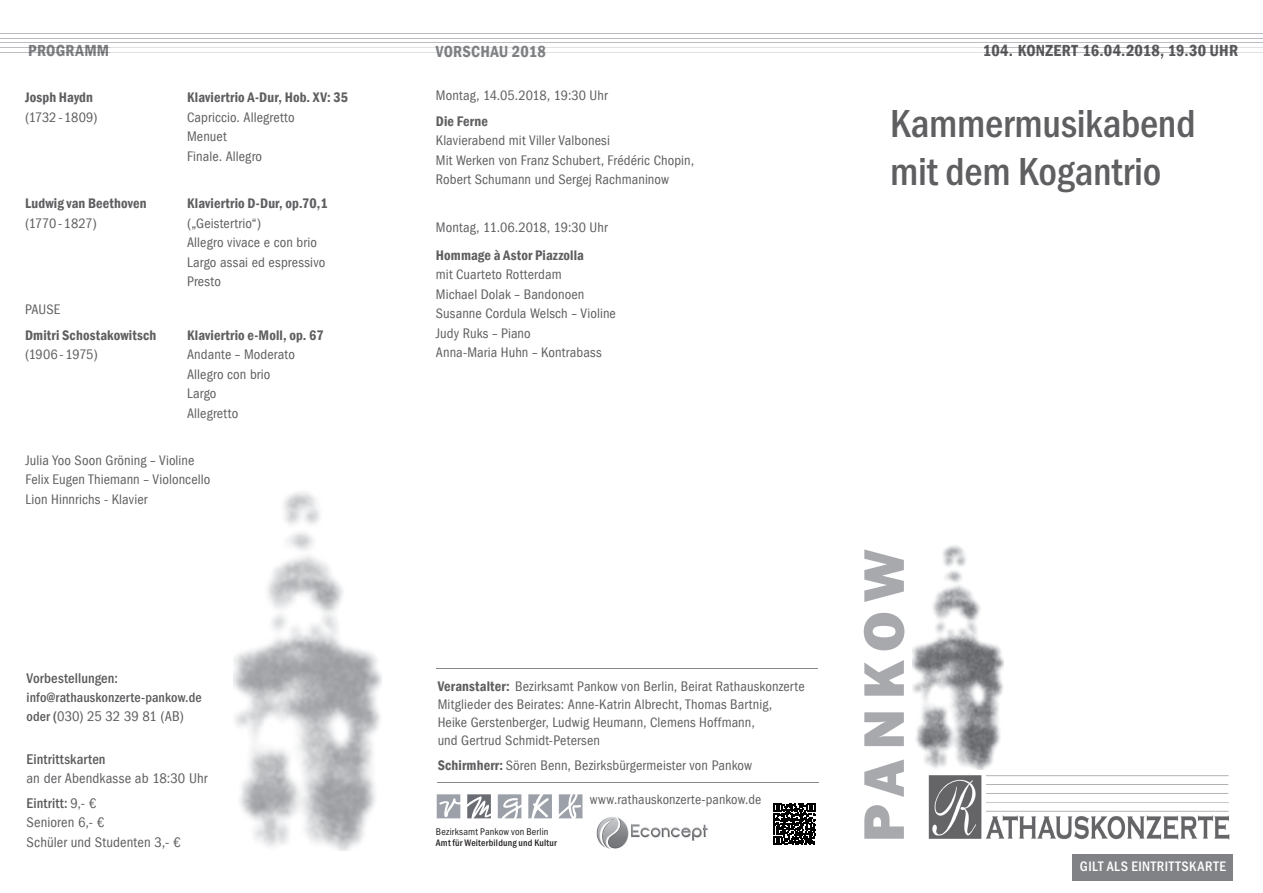
<style>
.page{position:relative;width:1263px;height:893px;background:#fff}
.page>*{position:absolute;margin:0;border:0;box-sizing:border-box;transform-origin:0 0}
.t1{font:800 59.25px "Franklin Gothic H";letter-spacing:.145em;color:#a8a9ad}
.t2{font:700 40.5px/48.6px "Franklin Gothic Cond";letter-spacing:-.005em;color:#5f5f62}
.t3{font:600 condensed 16.5px "Franklin Gothic";letter-spacing:.015em;color:#4b4c4d}
.t4{font:600 condensed 16.5px "Franklin Gothic";letter-spacing:.015em;color:#7e8083}
.t5{font:600 condensed 16.5px "Franklin Gothic";letter-spacing:.015em;color:#68686b}
.t6{font:condensed 14.55px/19px "Franklin Gothic";letter-spacing:.005em;color:#5f5f62}
.t7{font:700 14.55px "Franklin Gothic Cond";letter-spacing:.01em;color:#5a5a5d}
.t8{font:condensed 14.25px/19.5px "Franklin Gothic";letter-spacing:.005em;color:#5f5f62}
.t9{font:600 condensed 14.25px "Franklin Gothic";letter-spacing:.01em;color:#5f5f62}
.t10{font:700 14.25px "Franklin Gothic Cond";letter-spacing:.04em;color:#fff}
.t11{font:condensed 14.25px "Franklin Gothic";letter-spacing:-.02em;color:#5f5f62}
.t12{font:condensed 14.25px "Franklin Gothic";letter-spacing:-.015em;color:#5f5f62}
.t13{font:700 13.95px "Franklin Gothic Cond";letter-spacing:.01em;color:#5a5a5d}
.t14{font:condensed 13.95px "Franklin Gothic";letter-spacing:.01em;color:#5f5f62}
.t15{font:10.05px "Franklin Gothic Cond";letter-spacing:.02em;color:#231f20}
.t16{font:700 9.75px "Franklin Gothic Cond";letter-spacing:.02em;color:#231f20}
.s1{font-family:"Franklin Gothic Cond";font-weight:700;font-stretch:normal;font-size:13.95px;color:#5a5a5d}
.s2{font-family:"Franklin Gothic Cond";font-weight:700;font-stretch:normal}
.s3{font-family:"Franklin Gothic";font-weight:400;font-stretch:condensed;color:#5f5f62}
.s4{font-weight:600}
</style>
<div class="page">
<img style="left:928px;top:774px;width:302px;height:65px">
<div style="left:1073px;top:854px;width:160px;height:26px;background:#808285"></div>
<img style="left:913px;top:545px;width:90px;height:225px">
<hr style="left:437px;top:782px;width:381px;height:1px;background:#86888b">
<hr style="left:437px;top:668px;width:381px;height:1px;background:#86888b">
<svg style="left:773px;top:803px;width:42px;height:42px"></svg>
<img style="left:596px;top:817px;width:112px;height:31px">
<svg style="left:528px;top:794px;width:24px;height:24px"></svg>
<svg style="left:437px;top:794px;width:23px;height:24px"></svg>
<svg style="left:559px;top:794px;width:23px;height:24px"></svg>
<svg style="left:498px;top:794px;width:23px;height:24px"></svg>
<svg style="left:467px;top:794px;width:24px;height:24px"></svg>
<img style="left:234px;top:492px;width:147px;height:358px">
<hr style="left:0;top:33px;width:1263px;height:1px;background:#bcbdc0">
<hr style="left:0;top:38px;width:1263px;height:1px;background:#bcbdc0">
<hr style="left:109px;top:47px;width:875px;height:1px;background:#bcbdc0">
<hr style="left:984px;top:47px;width:254px;height:1px;background:#bcbdc0">
<hr style="left:25px;top:47px;width:84px;height:1px;background:#bcbdc0">
<svg style="left:1238px;top:47px;width:25px;height:6px"></svg>
<hr style="left:109px;top:52px;width:875px;height:1px;background:#bcbdc0">
<hr style="left:984px;top:52px;width:254px;height:1px;background:#bcbdc0">
<svg style="left:0;top:47px;width:25px;height:6px"></svg>
<hr style="left:25px;top:52px;width:84px;height:1px;background:#bcbdc0">
<hr style="left:0;top:42px;width:1263px;height:1px;background:#bcbdc0">
<p class="t5" style="left:28px;top:40px;width:82px">PROGRAMM</p>
<p class="t3" style="left:983px;top:39px;width:257px">104. KONZERT 16.04.2018, 19.30 UHR</p>
<p class="t4" style="left:436px;top:40px;width:111px">VORSCHAU 2018</p>
<p class="t8" style="left:436px;top:86px;width:173px">Montag, 14.05.2018, 19:30 Uhr</p>
<p class="t9" style="left:436px;top:111px;width:54px">Die Ferne</p>
<p class="t8" style="left:436px;top:131px;width:260px">Klavierabend mit Viller Valbonesi<br>Mit Werken von Franz Schubert, Frédéric Chopin,<br>Robert Schumann und Sergej Rachmaninow</p>
<p class="t8" style="left:436px;top:217px;width:173px">Montag, 11.06.2018, 19:30 Uhr</p>
<p class="t9" style="left:436px;top:245px;width:150px">Hommage à Astor Piazzolla</p>
<p class="t8" style="left:436px;top:265px;width:182px">mit Cuarteto Rotterdam<br>Michael Dolak – Bandonoen<br>Susanne Cordula Welsch – Violine<br>Judy Ruks – Piano<br>Anna-Maria Huhn – Kontrabass</p>
<p class="t9" style="left:25px;top:88px;width:69px">Josph Haydn</p>
<p class="t9" style="left:187px;top:88px;width:162px">Klaviertrio A-Dur, Hob. XV: 35</p>
<p class="t8" style="left:25px;top:107px;width:74px">(1732 - 1809)</p>
<p class="t8" style="left:187px;top:107px;width:109px">Capriccio. Allegretto<br>Menuet<br>Finale. Allegro</p>
<p class="t9" style="left:25px;top:194px;width:123px">Ludwig van Beethoven</p>
<p class="t9" style="left:187px;top:194px;width:142px">Klaviertrio D-Dur, op.70,1</p>
<p class="t11" style="left:25px;top:215px;width:73px">(1770 - 1827)</p>
<p class="t8" style="left:187px;top:213px;width:140px">(„Geistertrio“)<br>Allegro vivace e con brio<br>Largo assai ed espressivo<br>Presto</p>
<p class="t8" style="left:25px;top:300px;width:37px">PAUSE</p>
<p class="t9" style="left:25px;top:326px;width:133px">Dmitri Schostakowitsch</p>
<p class="t9" style="left:187px;top:326px;width:138px">Klaviertrio e-Moll, op. 67</p>
<p class="t12" style="left:25px;top:347px;width:74px">(1906 - 1975)</p>
<p class="t8" style="left:187px;top:345px;width:109px">Andante – Moderato<br>Allegro con brio<br>Largo<br>Allegretto</p>
<h2 class="t2" style="left:890px;top:99px;width:307px">Kammermusikabend mit dem Kogantrio</h2>
<p class="t8" style="left:26px;top:450px;width:186px">Julia Yoo Soon Gröning – Violine<br>Felix Eugen Thiemann – Violoncello<br>Lion Hinnrichs - Klavier</p>
<p class="t7" style="left:27px;top:669px;width:93px">Vorbestellungen:</p>
<p class="t13" style="left:27px;top:689px;width:177px">info@rathauskonzerte-pankow.de</p>
<p class="t6" style="left:27px;top:707px;width:159px"><span class="s1">oder</span> <span class="s2">(</span>030) 25 32 39 81 (AB)</p>
<p class="t7" style="left:27px;top:751px;width:81px">Eintrittskarten</p>
<p class="t6" style="left:27px;top:769px;width:182px">an der Abendkasse ab 18:30 Uhr</p>
<p class="t7" style="left:27px;top:795px;width:71px">Eintritt: <span class="s3">9,- €</span></p>
<p class="t6" style="left:27px;top:813px;width:155px">Senioren 6,- €<br>Schüler und Studenten 3,- €</p>
<p class="t8" style="left:438px;top:678px;width:368px;line-height:18px"><span class="s4">Veranstalter:</span> Bezirksamt Pankow von Berlin, Beirat Rathauskonzerte Mitglieder des Beirates: Anne-Katrin Albrecht, Thomas Bartnig, Heike Gerstenberger, Ludwig Heumann, Clemens Hoffmann,<br>und Gertrud Schmidt-Petersen</p>
<p class="t8" style="left:438px;top:755px;width:316px"><span class="s4">Schirmherr:</span> Sören Benn, Bezirksbürgermeister von Pankow</p>
<p class="t14" style="left:590px;top:791px;width:173px">www.rathauskonzerte-pankow.de</p>
<p class="t15" style="left:436px;top:826px;width:114px">Bezirksamt Pankow von Berlin</p>
<p class="t16" style="left:436px;top:838px;width:123px">Amt für Weiterbildung und Kultur</p>
<h1 class="t1" style="left:850px;top:842px;width:295px;rotate:-90deg">PANKOW</h1>
<p class="t10" style="left:1080px;top:858px;width:147px">GILT ALS EINTRITTSKARTE</p>
</div>
